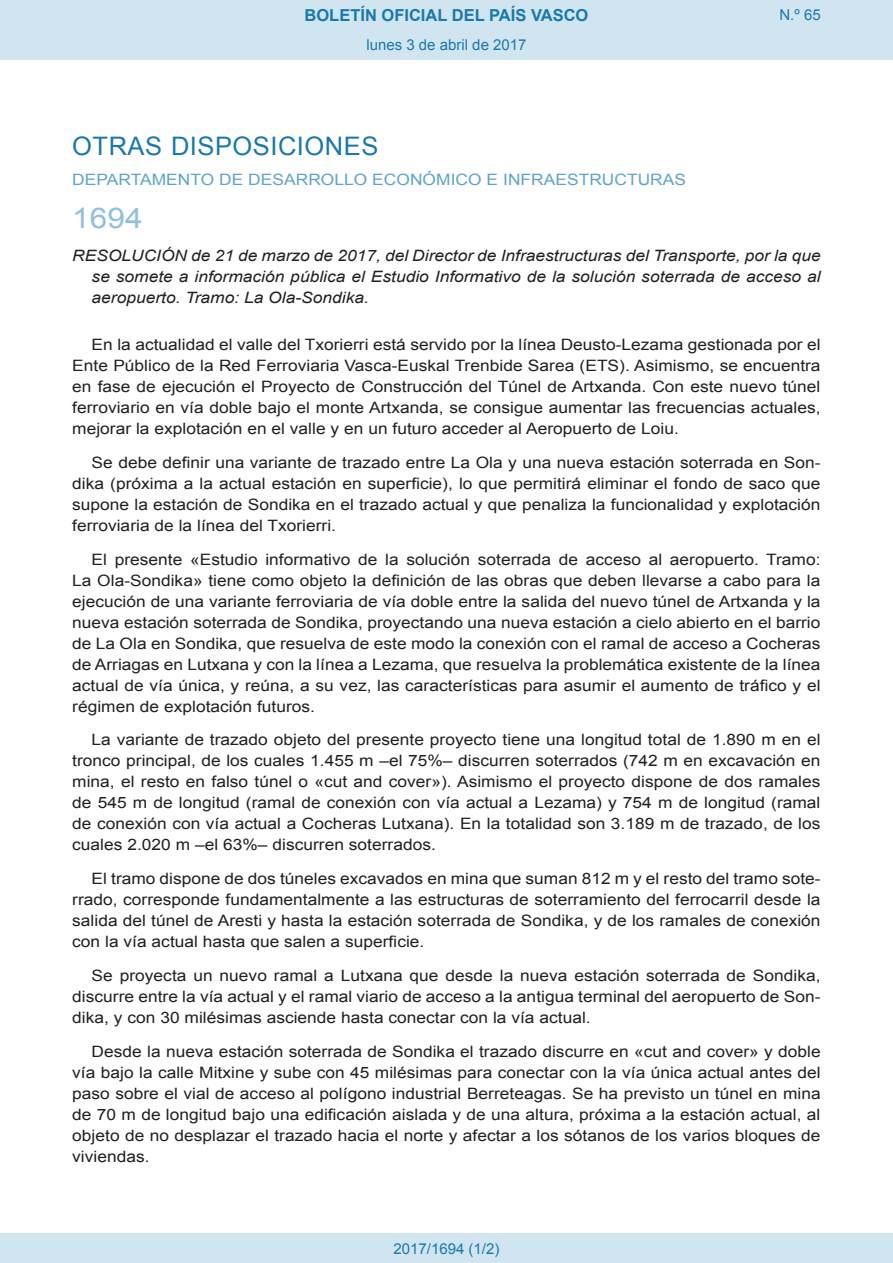
<style>
.page{position:relative;width:893px;height:1263px;background:#fff}
.page>*{position:absolute;margin:0;border:0;box-sizing:border-box;transform-origin:0 0}
.BOPVOrden{font:28.5px "Arial";color:#90c0db;scale:1.11 1}
.BOPVSeccion{font:25.5px "Arial";letter-spacing:.02em;color:#1879ad}
.t1{font:700 16.5px "Arial";color:#1879ad}
.BOPVDetalle{font:15.6px/21px "Arial";color:#231f20;text-align:justify;scale:1.11 1}
.BOPVTitulo{font:italic 15.6px/21px "Arial";color:#231f20;text-align:justify;scale:1.11 1}
.BOPVOrganismo{font:15.6px "Arial";letter-spacing:.005em;color:#5ea4ca;scale:1.11 1}
.Paginacion_Centro{font:15px "Arial";color:#1879ad}
</style>
<div class="page">
<div style="left:0;top:0;width:893px;height:60px;background:#d0e5f0"></div>
<div style="left:0;top:1233px;width:893px;height:30px;background:#d0e5f0"></div>
<p class="t1" style="left:305px;top:4px;width:285px">BOLETÍN OFICIAL DEL PAÍS VASCO</p>
<p class="Paginacion_Centro" style="left:366px;top:35px;width:162px">lunes 3 de abril de 2017</p>
<p class="Paginacion_Centro" style="left:779px;top:5px;width:43px">N.º 65</p>
<p class="BOPVSeccion" style="left:72px;top:129px;width:308px">OTRAS DISPOSICIONES</p>
<p class="BOPVOrganismo" style="left:72px;top:169px;width:554px">DEPARTAMENTO DE DESARROLLO ECONÓMICO E INFRAESTRUCTURAS</p>
<p class="BOPVOrden" style="left:72px;top:199px;width:65px">1694</p>
<p class="BOPVTitulo" style="left:92px;top:246px;width:658px;text-indent:-19px">RESOLUCIÓN de 21 de marzo de 2017, del Director de Infraestructuras del Transporte, por la que se somete a información pública el Estudio Informativo de la solución soterrada de acceso al aeropuerto. Tramo: La Ola-Sondika.</p>
<p class="BOPVDetalle" style="left:72px;top:334px;width:676px;text-indent:19px">En la actualidad el valle del Txorierri está servido por la línea Deusto-Lezama gestionada por el Ente Público de la Red Ferroviaria Vasca-Euskal Trenbide Sarea (ETS). Asimismo, se encuentra en fase de ejecución el Proyecto de Construcción del Túnel de Artxanda. Con este nuevo túnel ferroviario en vía doble bajo el monte Artxanda, se consigue aumentar las frecuencias actuales, mejorar la explotación en el valle y en un futuro acceder al Aeropuerto de Loiu.</p>
<p class="BOPVDetalle" style="left:72px;top:452px;width:676px;text-indent:19px">Se debe definir una variante de trazado entre La Ola y una nueva estación soterrada en Son&shy;dika (próxima a la actual estación en superficie), lo que permitirá eliminar el fondo de saco que supone la estación de Sondika en el trazado actual y que penaliza la funcionalidad y explotación ferroviaria de la línea del Txorierri.</p>
<p class="BOPVDetalle" style="left:72px;top:549px;width:676px;text-indent:19px">El presente «Estudio informativo de la solución soterrada de acceso al aeropuerto. Tramo:<br>La Ola-Sondika» tiene como objeto la definición de las obras que deben llevarse a cabo para la ejecución de una variante ferroviaria de vía doble entre la salida del nuevo túnel de Artxanda y la nueva estación soterrada de Sondika, proyectando una nueva estación a cielo abierto en el barrio de La Ola en Sondika, que resuelva de este modo la conexión con el ramal de acceso a Cocheras de Arriagas en Lutxana y con la línea a Lezama, que resuelva la problemática existente de la línea actual de vía única, y reúna, a su vez, las características para asumir el aumento de tráfico y el régimen de explotación futuros.</p>
<p class="BOPVDetalle" style="left:72px;top:729px;width:676px;text-indent:19px">La variante de trazado objeto del presente proyecto tiene una longitud total de 1.890 m en el tronco principal, de los cuales 1.455 m –el 75%– discurren soterrados (742 m en excavación en mina, el resto en falso túnel o «cut and cover»). Asimismo el proyecto dispone de dos ramales de 545 m de longitud (ramal de conexión con vía actual a Lezama) y 754 m de longitud (ramal de conexión con vía actual a Cocheras Lutxana). En la totalidad son 3.189 m de trazado, de los cuales 2.020 m –el 63%– discurren soterrados.</p>
<p class="BOPVDetalle" style="left:72px;top:868px;width:676px;text-indent:19px">El tramo dispone de dos túneles excavados en mina que suman 812 m y el resto del tramo sote&shy;rrado, corresponde fundamentalmente a las estructuras de soterramiento del ferrocarril desde la salida del túnel de Aresti y hasta la estación soterrada de Sondika, y de los ramales de conexión con la vía actual hasta que salen a superficie.</p>
<p class="BOPVDetalle" style="left:72px;top:965px;width:676px;text-indent:19px">Se proyecta un nuevo ramal a Lutxana que desde la nueva estación soterrada de Sondika, discurre entre la vía actual y el ramal viario de acceso a la antigua terminal del aeropuerto de Son&shy;dika, y con 30 milésimas asciende hasta conectar con la vía actual.</p>
<p class="BOPVDetalle" style="left:72px;top:1041px;width:676px;text-indent:19px">Desde la nueva estación soterrada de Sondika el trazado discurre en «cut and cover» y doble vía bajo la calle Mitxine y sube con 45 milésimas para conectar con la vía única actual antes del paso sobre el vial de acceso al polígono industrial Berreteagas. Se ha previsto un túnel en mina de 70 m de longitud bajo una edificación aislada y de una altura, próxima a la estación actual, al objeto de no desplazar el trazado hacia el norte y afectar a los sótanos de los varios bloques de viviendas.</p>
<p class="Paginacion_Centro" style="left:393px;top:1238px;width:107px">2017/1694 (1/2)</p>
</div>
